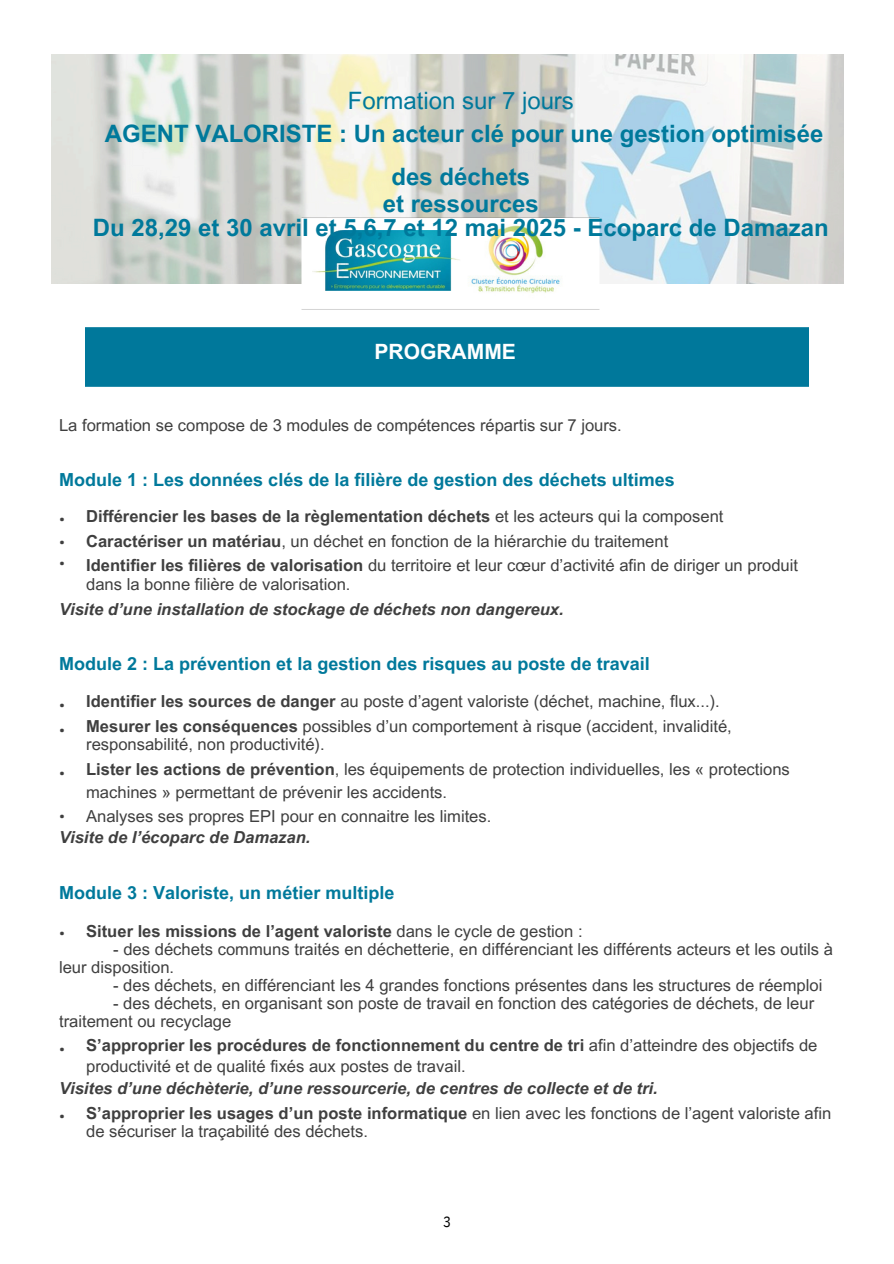
<style>
.page{position:relative;width:894px;height:1264px;background:#fff}
.page>*{position:absolute;margin:0;border:0;box-sizing:border-box;transform-origin:0 0}
.t1{font:700 24px/32.7px "Arial MT Pro";color:#00799b;text-align:center}
.t2{font:700 21px "Arial MT Pro";color:#fff}
.t3{font:700 18px "Arial MT Pro";color:#00799b}
.t4{font:16.5px/24.8px "Arial MT Pro";color:#3f3f3f}
.t5{font:700 16.5px "Arial MT Pro";color:#3f3f3f}
.t6{font:italic 700 16.5px "Arial MT Pro";color:#3f3f3f}
.t7{font:15px/24.8px "IBM Plex Sans";color:#3f3f3f}
.t8{font:15px "IBM Plex Sans Cond";color:#000}
.s1{font-weight:400}
.s2{font-weight:700}
</style>
<div class="page">
<div style="left:85px;top:328px;width:723px;height:58px;background:#00789b"></div>
<img style="left:52px;top:54px;width:791px;height:230px">
<img style="left:294px;top:211px;width:312px;height:99px">
<img style="left:312px;top:230px;width:149px;height:61px">
<img style="left:462px;top:218px;width:110px;height:81px">
<p class="t1" style="left:105px;top:87px;width:719px"><span class="s1">Formation sur 7 jours<br></span>AGENT VALORISTE : Un acteur clé pour une gestion optimisée</p>
<p class="t1" style="left:383px;top:166px;width:157px;line-height:27px">des déchets et ressources</p>
<p class="t1" style="left:93px;top:214px;width:737px">Du 28,29 et 30 avril et 5,6,7 et 12 mai 2025 - Ecoparc de Damazan</p>
<h1 class="t2" style="left:374px;top:343px;width:143px">PROGRAMME</h1>
<p class="t4" style="left:59px;top:414px;width:564px">La formation se compose de 3 modules de compétences répartis sur 7 jours.</p>
<p class="t3" style="left:59px;top:473px;width:617px">Module 1 : Les données clés de la filière de gestion des déchets ultimes</p>
<h2 class="t7" style="left:59px;top:506px;width:7px">•</h2>
<p class="t7" style="left:59px;top:529px;width:7px">•</p>
<p class="t7" style="left:59px;top:550px;width:7px">•</p>
<h3 class="t5" style="left:86px;top:510px;width:638px">Différencier les bases de la règlementation déchets <span class="s1">et les acteurs qui la composent</span></h3>
<p class="t4" style="left:86px;top:531px;width:583px"><span class="s2">Caractériser un matériau</span>, un déchet en fonction de la hiérarchie du traitement</p>
<p class="t4" style="left:86px;top:554px;width:713px"><span class="s2">Identifier les filières de valorisation</span> du territoire et leur cœur d’activité afin de diriger un produit</p>
<p class="t4" style="left:86px;top:573px;width:266px">dans la bonne filière de valorisation.</p>
<p class="t6" style="left:59px;top:603px;width:506px">Visite d’une installation de stockage de déchets non dangereux.</p>
<p class="t3" style="left:59px;top:656px;width:592px">Module 2 : La prévention et la gestion des risques au poste de travail</p>
<p class="t7" style="left:59px;top:692px;width:7px">• •</p>
<p class="t7" style="left:59px;top:759px;width:7px">•</p>
<p class="t7" style="left:59px;top:802px;width:7px">•</p>
<p class="t6" style="left:59px;top:830px;width:253px">Visite de l’écoparc de Damazan.</p>
<p class="t4" style="left:86px;top:691px;width:647px"><span class="s2">Identifier les sources de danger</span> au poste d’agent valoriste (déchet, machine, flux...).<br><span class="s2">Mesurer les conséquences</span> possibles d’un comportement à risque (accident, invalidité,</p>
<p class="t4" style="left:86px;top:733px;width:240px">responsabilité, non productivité).</p>
<h3 class="t4" style="left:86px;top:758px;width:705px"><span class="s2">Lister les actions de prévention</span>, les équipements de protection individuelles, les « protections</h3>
<h3 class="t4" style="left:86px;top:782px;width:362px">machines » permettant de prévenir les accidents.</h3>
<p class="t4" style="left:86px;top:805px;width:406px">Analyses ses propres EPI pour en connaitre les limites.</p>
<p class="t3" style="left:59px;top:885px;width:337px">Module 3 : Valoriste, un métier multiple</p>
<p class="t7" style="left:59px;top:919px;width:7px">•</p>
<p class="t5" style="left:86px;top:924px;width:498px">Situer les missions de l’agent valoriste <span class="s1">dans le cycle de gestion :</span></p>
<p class="t4" style="left:113px;top:938px;width:721px">- des déchets communs traités en déchetterie, en différenciant les différents acteurs et les outils à</p>
<p class="t4" style="left:59px;top:956px;width:117px">leur disposition.</p>
<h3 class="t4" style="left:113px;top:974px;width:710px">- des déchets, en différenciant les 4 grandes fonctions présentes dans les structures de réemploi</h3>
<h3 class="t4" style="left:113px;top:992px;width:702px">- des déchets, en organisant son poste de travail en fonction des catégories de déchets, de leur</h3>
<h3 class="t4" style="left:59px;top:1010px;width:174px">traitement ou recyclage</h3>
<p class="t7" style="left:59px;top:1035px;width:7px">•</p>
<p class="t5" style="left:86px;top:1039px;width:732px">S’approprier les procédures de fonctionnement du centre de tri <span class="s1">afin d’atteindre des objectifs de</span></p>
<p class="t4" style="left:86px;top:1055px;width:381px">productivité et de qualité fixés aux postes de travail.</p>
<p class="t6" style="left:59px;top:1082px;width:600px">Visites d’une déchèterie, d’une ressourcerie, de centres de collecte et de tri.</p>
<p class="t7" style="left:59px;top:1103px;width:7px">•</p>
<p class="t4" style="left:86px;top:1102px;width:746px"><span class="s2">S’approprier les usages d’un poste informatique</span> en lien avec les fonctions de l’agent valoriste afin</p>
<p class="t4" style="left:86px;top:1120px;width:283px">de sécuriser la traçabilité des déchets.</p>
<p class="t8" style="left:443px;top:1211px;width:10px">3</p>
</div>
